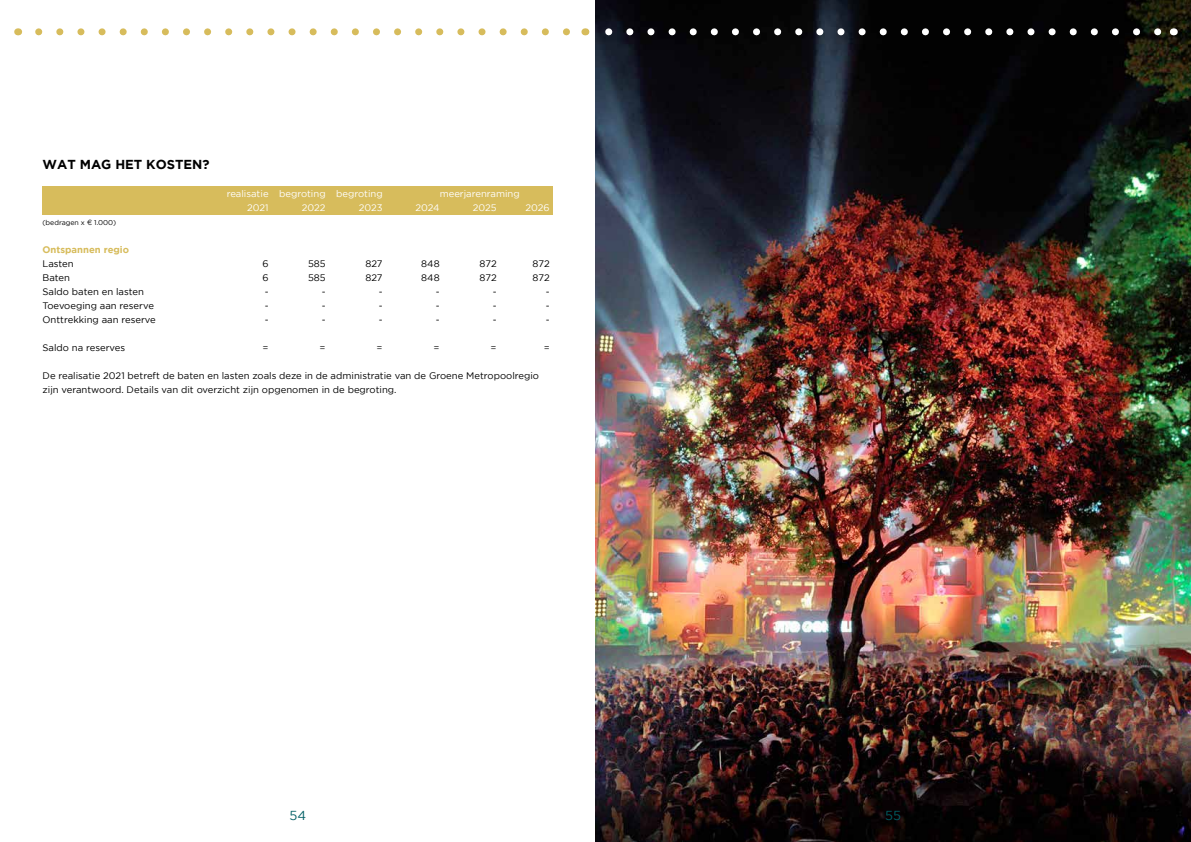
<style>
.page{position:relative;width:1191px;height:842px;background:#fff}
.page>*{position:absolute;margin:0;border:0;box-sizing:border-box;transform-origin:0 0}
.t1{font:700 13px "Gotham";color:#000}
.t2{font:13px "Gotham";color:#005f65}
.t3{font:9.5px/14px "Gotham";color:#000}
.t4{font:9.5px "Gotham";color:#fff}
.t5{font:700 9.5px "Gotham";color:#d7bc5c}
.t6{font:7px "Gotham";color:#000}
.s1{font-family:"Kessel 105"}
</style>
<div class="page">
<div style="left:43px;top:187px;width:510px;height:28px;background:#d7bc5c"></div>
<img style="left:595px;top:0;width:596px;height:842px">
<svg style="left:39px;top:28px;width:1123px;height:7px"></svg>
<h1 class="t1" style="left:43px;top:157px;width:169px">WAT MAG HET KOSTEN?</h1>
<p class="t4" style="left:227px;top:188px;width:157px">realisatie begroting begroting</p>
<p class="t4" style="left:440px;top:188px;width:82px">meerjarenraming</p>
<p class="t4" style="left:247px;top:202px;width:23px">2021</p>
<p class="t4" style="left:302px;top:202px;width:25px">2022</p>
<p class="t4" style="left:359px;top:202px;width:25px">2023</p>
<p class="t4" style="left:415px;top:202px;width:26px">2024</p>
<p class="t4" style="left:473px;top:202px;width:25px">2025</p>
<p class="t4" style="left:525px;top:202px;width:26px">2026</p>
<p class="t6" style="left:43px;top:219px;width:75px">(bedragen x <span class="s1">€</span> 1.000)</p>
<p class="t5" style="left:43px;top:244px;width:88px">Ontspannen regio</p>
<p class="t3" style="left:43px;top:257px;width:33px">Lasten</p>
<p class="t3" style="left:262px;top:257px;width:8px">6</p>
<p class="t3" style="left:308px;top:257px;width:19px">585</p>
<p class="t3" style="left:365px;top:257px;width:19px">827</p>
<p class="t3" style="left:421px;top:257px;width:20px">848</p>
<p class="t3" style="left:479px;top:257px;width:19px">872</p>
<p class="t3" style="left:532px;top:257px;width:19px">872</p>
<p class="t3" style="left:43px;top:271px;width:29px">Baten</p>
<p class="t3" style="left:262px;top:271px;width:8px">6</p>
<p class="t3" style="left:308px;top:271px;width:19px">585</p>
<p class="t3" style="left:365px;top:271px;width:19px">827</p>
<p class="t3" style="left:421px;top:271px;width:20px">848</p>
<p class="t3" style="left:479px;top:271px;width:19px">872</p>
<p class="t3" style="left:532px;top:271px;width:19px">872</p>
<p class="t3" style="left:43px;top:285px;width:103px">Saldo baten en lasten</p>
<p class="t3" style="left:265px;top:285px;width:5px">-</p>
<p class="t3" style="left:322px;top:285px;width:5px">-</p>
<p class="t3" style="left:379px;top:285px;width:5px">-</p>
<p class="t3" style="left:436px;top:285px;width:5px">-</p>
<p class="t3" style="left:493px;top:285px;width:5px">-</p>
<p class="t3" style="left:546px;top:285px;width:5px">-</p>
<p class="t3" style="left:43px;top:299px;width:113px">Toevoeging aan reserve</p>
<p class="t3" style="left:265px;top:299px;width:5px">-</p>
<p class="t3" style="left:322px;top:299px;width:5px">-</p>
<p class="t3" style="left:379px;top:299px;width:5px">-</p>
<p class="t3" style="left:436px;top:299px;width:5px">-</p>
<p class="t3" style="left:493px;top:299px;width:5px">-</p>
<p class="t3" style="left:546px;top:299px;width:5px">-</p>
<p class="t3" style="left:43px;top:313px;width:115px">Onttrekking aan reserve</p>
<p class="t3" style="left:265px;top:313px;width:5px">-</p>
<p class="t3" style="left:322px;top:313px;width:5px">-</p>
<p class="t3" style="left:379px;top:313px;width:5px">-</p>
<p class="t3" style="left:436px;top:313px;width:5px">-</p>
<p class="t3" style="left:493px;top:313px;width:5px">-</p>
<p class="t3" style="left:546px;top:313px;width:5px">-</p>
<p class="t3" style="left:43px;top:341px;width:84px">Saldo na reserves</p>
<p class="t3" style="left:262px;top:341px;width:8px">=</p>
<p class="t3" style="left:319px;top:341px;width:8px">=</p>
<p class="t3" style="left:376px;top:341px;width:8px">=</p>
<p class="t3" style="left:433px;top:341px;width:8px">=</p>
<p class="t3" style="left:490px;top:341px;width:8px">=</p>
<p class="t3" style="left:543px;top:341px;width:8px">=</p>
<p class="t3" style="left:43px;top:369px;width:498px">De realisatie 2021 betreft de baten en lasten zoals deze in de administratie van de Groene Metropoolregio zijn verantwoord. Details van dit overzicht zijn opgenomen in de begroting.</p>
<h1 class="t2" style="left:289px;top:808px;width:18px">54</h1>
<h1 class="t2" style="left:885px;top:808px;width:17px">55</h1>
</div>
